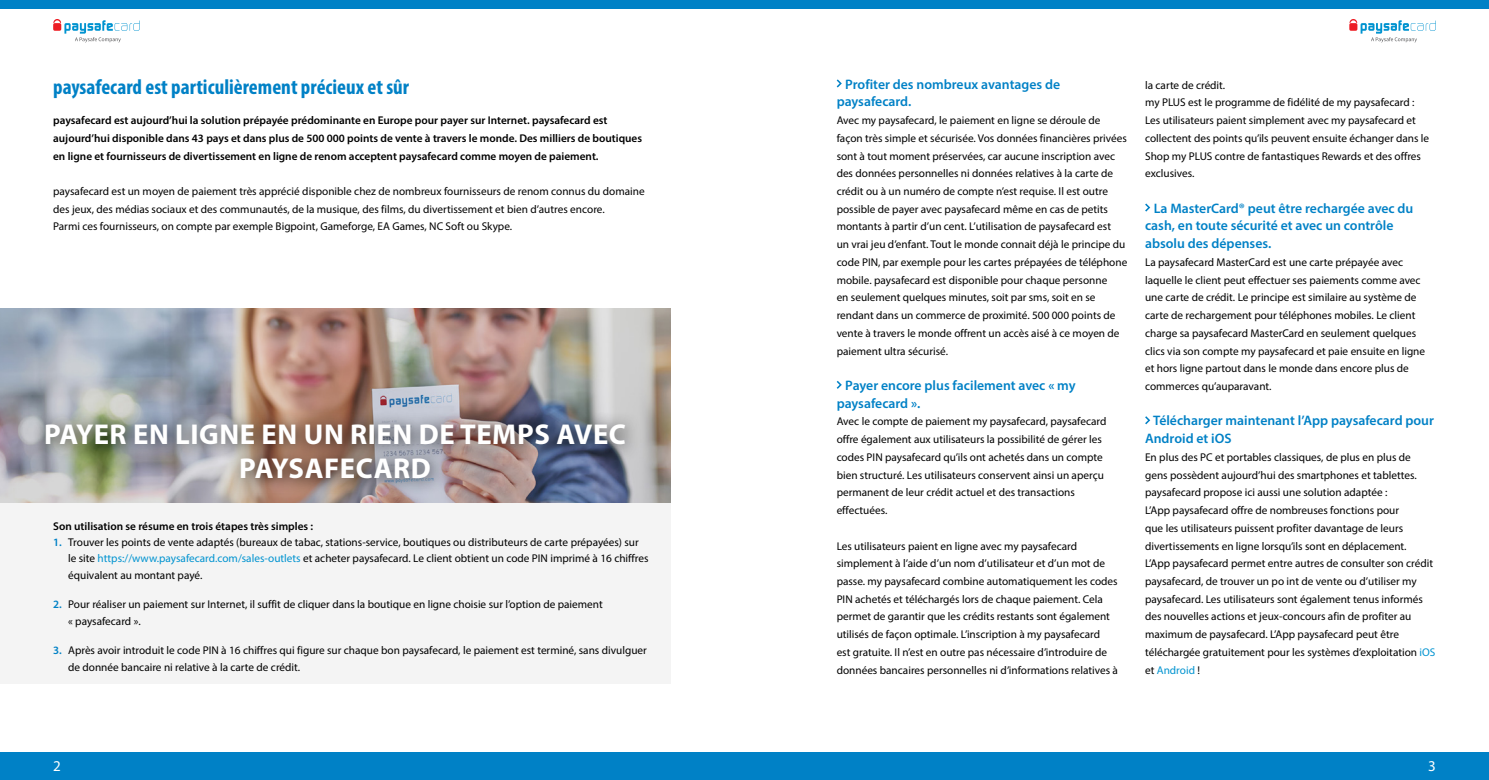
<style>
.page{position:relative;width:1489px;height:780px;background:#fff}
.page>*{position:absolute;margin:0;border:0;box-sizing:border-box;transform-origin:0 0}
.t1{font:700 28.75px/34.5px "Myriad Pro";letter-spacing:.02em;color:#fff;text-align:center}
.t2{font:700 condensed 21.25px "Myriad Pro";color:#0081c6}
.t3{font:15px "Myriad Pro";color:#fff}
.t4{font:600 13.75px/17.8px "Myriad Pro";color:#0081c6}
.t5{font:11.25px/17.8px "Myriad Pro";color:#000}
.t6{font:600 11.25px/17.8px "Myriad Pro";color:#000}
.s1{font-weight:600;color:#0081c6}
.s2{color:#0093d0}
</style>
<div class="page">
<div style="left:0;top:751px;width:744px;height:29px;background:#0081c6"></div>
<div style="left:744px;top:751px;width:744px;height:29px;background:#0081c6"></div>
<div style="left:0;top:0;width:744px;height:9px;background:#0081c6"></div>
<div style="left:744px;top:0;width:744px;height:9px;background:#0081c6"></div>
<svg style="left:53px;top:19px;width:87px;height:23px"></svg>
<svg style="left:1349px;top:19px;width:86px;height:23px"></svg>
<svg style="left:836px;top:79px;width:5px;height:8px"></svg>
<svg style="left:836px;top:381px;width:5px;height:8px"></svg>
<svg style="left:1145px;top:203px;width:5px;height:8px"></svg>
<svg style="left:1145px;top:416px;width:5px;height:8px"></svg>
<div style="left:0;top:503px;width:670px;height:181px;background:#f4f4f4"></div>
<img style="left:0;top:309px;width:670px;height:194px">
<div style="left:33px;top:410px;width:609px;height:86px;background:#000;opacity:.73"></div>
<h2 class="t2" style="left:53px;top:74px;width:357px">paysafecard est particulièrement précieux et sûr</h2>
<p class="t6" style="left:53px;top:111px;width:590px">paysafecard est aujourd’hui la solution prépayée prédominante en Europe pour payer sur Internet. paysafecard est aujourd’hui disponible dans 43 pays et dans plus de 500 000 points de vente à travers le monde. Des milliers de boutiques en ligne et fournisseurs de divertissement en ligne de renom acceptent paysafecard comme moyen de paiement.</p>
<p class="t5" style="left:53px;top:182px;width:593px">paysafecard est un moyen de paiement très apprécié disponible chez de nombreux fournisseurs de renom connus du domaine des jeux, des médias sociaux et des communautés, de la musique, des films, du divertissement et bien d’autres encore.<br>Parmi ces fournisseurs, on compte par exemple Bigpoint, Gameforge, EA Games, NC Soft ou Skype.</p>
<h1 class="t1" style="left:44px;top:416px;width:583px">PAYER EN LIGNE EN UN RIEN DE TEMPS AVEC<br>PAYSAFECARD</h1>
<p class="t6" style="left:53px;top:517px;width:261px">Son utilisation se résume en trois étapes très simples :</p>
<p class="t5" style="left:68px;top:534px;width:582px;line-height:16.2px;text-indent:-15px"><span class="s1">1.</span> Trouver les points de vente adaptés (bureaux de tabac, stations-service, boutiques ou distributeurs de carte prépayées) sur le site <span class="s2">https://www.paysafecard.com/sales-outlets</span> et acheter paysafecard. Le client obtient un code PIN imprimé à 16 chiffres équivalent au montant payé.</p>
<p class="t5" style="left:68px;top:596px;width:536px;line-height:16.2px;text-indent:-15px"><span class="s1">2.</span> Pour réaliser un paiement sur Internet, il suffit de cliquer dans la boutique en ligne choisie sur l’option de paiement « paysafecard ».</p>
<p class="t5" style="left:68px;top:642px;width:580px;line-height:16.2px;text-indent:-15px"><span class="s1">3.</span> Après avoir introduit le code PIN à 16 chiffres qui figure sur chaque bon paysafecard, le paiement est terminé, sans divulguer de donnée bancaire ni relative à la carte de crédit.</p>
<p class="t4" style="left:836px;top:75px;width:225px;text-indent:9px">Profiter des nombreux avantages de paysafecard.</p>
<p class="t5" style="left:836px;top:111px;width:292px">Avec my paysafecard, le paiement en ligne se déroule de façon très simple et sécurisée. Vos données financières privées sont à tout moment préservées, car aucune inscription avec des données personnelles ni données relatives à la carte de crédit ou à un numéro de compte n’est requise. Il est outre possible de payer avec paysafecard même en cas de petits montants à partir d’un cent. L’utilisation de paysafecard est<br>un vrai jeu d’enfant. Tout le monde connait déjà le principe du code PIN, par exemple pour les cartes prépayées de téléphone mobile. paysafecard est disponible pour chaque personne<br>en seulement quelques minutes, soit par sms, soit en se rendant dans un commerce de proximité. 500 000 points de vente à travers le monde offrent un accès aisé à ce moyen de paiement ultra sécurisé.</p>
<p class="t4" style="left:836px;top:376px;width:240px;text-indent:9px">Payer encore plus facilement avec « my paysafecard ».</p>
<p class="t5" style="left:836px;top:412px;width:271px">Avec le compte de paiement my paysafecard, paysafecard offre également aux utilisateurs la possibilité de gérer les codes PIN paysafecard qu’ils ont achetés dans un compte bien structuré. Les utilisateurs conservent ainsi un aperçu permanent de leur crédit actuel et des transactions effectuées.</p>
<p class="t5" style="left:836px;top:536px;width:283px">Les utilisateurs paient en ligne avec my paysafecard simplement à l’aide d’un nom d’utilisateur et d’un mot de passe. my paysafecard combine automatiquement les codes PIN achetés et téléchargés lors de chaque paiement. Cela permet de garantir que les crédits restants sont également utilisés de façon optimale. L’inscription à my paysafecard<br>est gratuite. Il n’est en outre pas nécessaire d’introduire de données bancaires personnelles ni d’informations relatives à</p>
<p class="t5" style="left:1144px;top:76px;width:286px">la carte de crédit.<br>my PLUS est le programme de fidélité de my paysafecard :<br>Les utilisateurs paient simplement avec my paysafecard et collectent des points qu’ils peuvent ensuite échanger dans le Shop my PLUS contre de fantastiques Rewards et des offres exclusives.</p>
<p class="t4" style="left:1144px;top:199px;width:270px;text-indent:9px">La MasterCard® peut être rechargée avec du cash, en toute sécurité et avec un contrôle absolu des dépenses.</p>
<p class="t5" style="left:1144px;top:253px;width:281px">La paysafecard MasterCard est une carte prépayée avec laquelle le client peut effectuer ses paiements comme avec une carte de crédit. Le principe est similaire au système de carte de rechargement pour téléphones mobiles. Le client charge sa paysafecard MasterCard en seulement quelques clics via son compte my paysafecard et paie ensuite en ligne et hors ligne partout dans le monde dans encore plus de commerces qu’auparavant.</p>
<p class="t4" style="left:1144px;top:411px;width:290px;text-indent:8px">Télécharger maintenant l’App paysafecard pour<br>Android et iOS</p>
<p class="t5" style="left:1144px;top:448px;width:292px">En plus des PC et portables classiques, de plus en plus de gens possèdent aujourd’hui des smartphones et tablettes. paysafecard propose ici aussi une solution adaptée :<br>L’App paysafecard offre de nombreuses fonctions pour<br>que les utilisateurs puissent profiter davantage de leurs divertissements en ligne lorsqu’ils sont en déplacement.<br>L’App paysafecard permet entre autres de consulter son crédit paysafecard, de trouver un po int de vente ou d’utiliser my paysafecard. Les utilisateurs sont également tenus informés des nouvelles actions et jeux-concours afin de profiter au maximum de paysafecard. L’App paysafecard peut être téléchargée gratuitement pour les systèmes d’exploitation <span class="s2">iOS </span>et <span class="s2">Android</span> !</p>
<h3 class="t3" style="left:53px;top:756px;width:9px">2</h3>
<h3 class="t3" style="left:1427px;top:756px;width:9px">3</h3>
</div>
